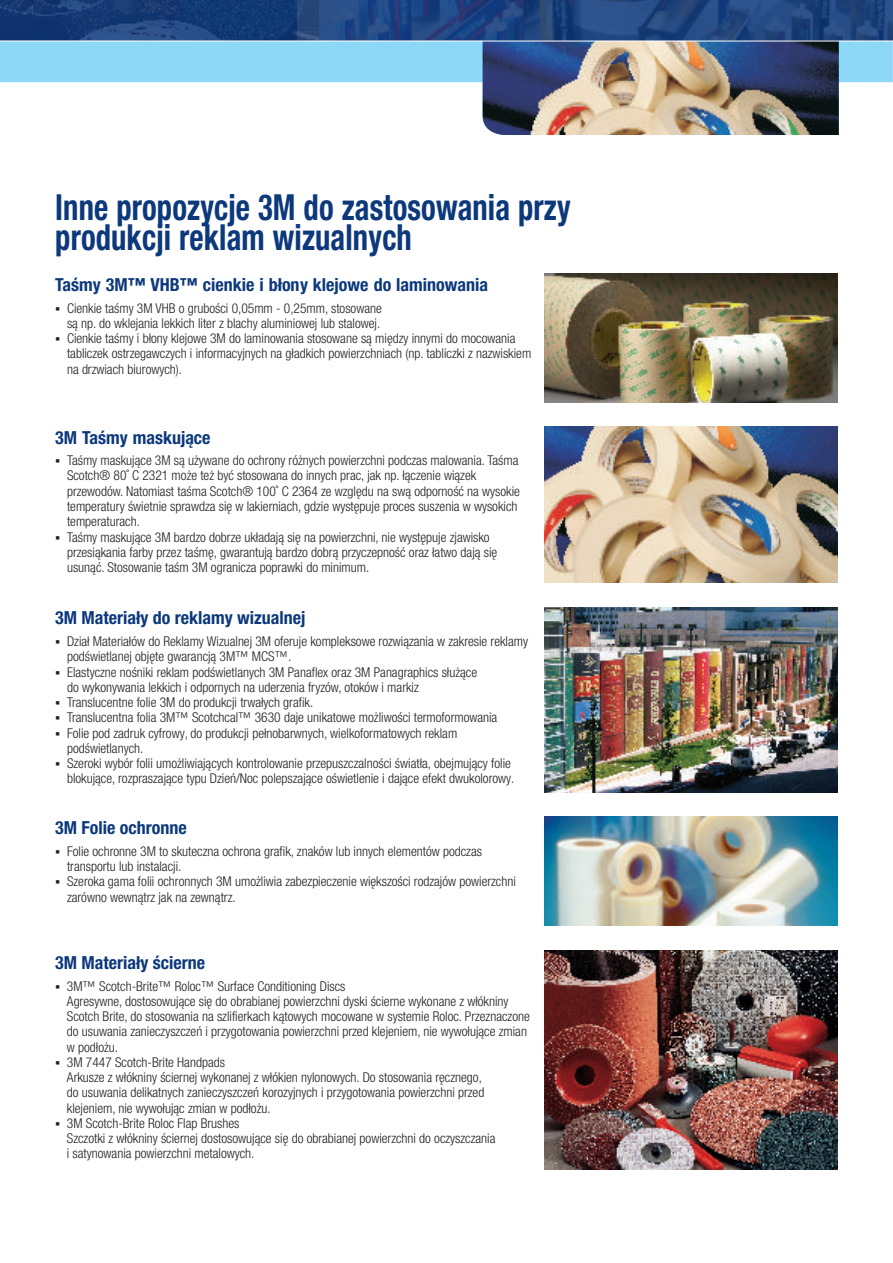
<style>
.page{position:relative;width:893px;height:1263px;background:#fff}
.page>*{position:absolute;margin:0;border:0;box-sizing:border-box;transform-origin:0 0}
.t1{font:700 condensed 36px/30px "Helvetica Neue LT Pro";letter-spacing:.005em;color:#0c387c;scale:.85 1}
.t2{font:700 condensed 18px "Helvetica Neue LT Pro";color:#0c387c}
.t3{font:300 condensed 13.5px/15.3px "Helvetica Neue LT Pro";color:#231f20}
.t4{font:11.55px "Wingdings";color:#231f20}
</style>
<div class="page">
<img style="left:545px;top:274px;width:293px;height:128px">
<img style="left:545px;top:427px;width:293px;height:156px">
<img style="left:545px;top:607px;width:293px;height:185px">
<img style="left:545px;top:817px;width:293px;height:109px">
<img style="left:545px;top:951px;width:293px;height:218px">
<img style="left:483px;top:82px;width:356px;height:53px">
<svg style="left:0;top:42px;width:893px;height:40px;background:#7dacc9"></svg>
<img style="left:319px;top:0;width:574px;height:41px">
<img style="left:0;top:0;width:319px;height:41px">
<h1 class="t1" style="left:55px;top:197px;width:608px">Inne propozycje 3M do zastosowania przy produkcji reklam wizualnych</h1>
<h2 class="t2" style="left:55px;top:278px;width:434px">Taœmy 3M™ VHB™ cienkie i b³ony klejowe do laminowania</h2>
<p class="t3" style="left:55px;top:302px;width:328px">▪Cienkie taœmy 3M VHB o gruboœci 0,05mm - 0,25mm, stosowane</p>
<p class="t4" style="left:55px;top:334px;width:33px">▪</p>
<p class="t3" style="left:67px;top:317px;width:466px">s¹ np. do wklejania lekkich liter z blachy aluminiowej lub stalowej.<br>Cienkie taœmy i b³ony klejowe 3M do laminowania stosowane s¹ miêdzy innymi do mocowania tabliczek ostrzegawczych i informacyjnych na g³adkich powierzchniach (np. tabliczki z nazwiskiem na drzwiach biurowych).</p>
<h2 class="t2" style="left:55px;top:431px;width:157px">3M Taœmy maskuj¹ce</h2>
<p class="t4" style="left:55px;top:456px;width:33px">▪</p>
<p class="t3" style="left:67px;top:455px;width:454px">Taœmy maskuj¹ce 3M s¹ u¿ywane do ochrony ró¿nych powierzchni podczas malowania. Taœma Scotch® 80°C 2321 mo¿e te¿ byæ stosowana do innych prac, jak np. ³¹czenie wi¹zek przewodów. Natomiast taœma Scotch® 100°C 2364 ze wzglêdu na sw¹ odpornoœæ na wysokie temperatury œwietnie sprawdza siê w lakierniach, gdzie wystêpuje proces suszenia w wysokich temperaturach.<br>Taœmy maskuj¹ce 3M bardzo dobrze uk³adaj¹ siê na powierzchni, nie wystêpuje zjawisko przesi¹kania farby przez taœmê, gwarantuj¹ bardzo dobr¹ przyczepnoœæ oraz ³atwo daj¹ siê usun¹æ. Stosowanie taœm 3M ogranicza poprawki do minimum.</p>
<h2 class="t2" style="left:55px;top:611px;width:252px">3M Materia³y do reklamy wizualnej</h2>
<p class="t3" style="left:55px;top:635px;width:474px">▪Dzia³ Materia³ów do Reklamy Wizualnej 3M oferuje kompleksowe rozwi¹zania w zakresie reklamy</p>
<p class="t4" style="left:55px;top:668px;width:33px">▪</p>
<p class="t4" style="left:55px;top:533px;width:33px">▪</p>
<p class="t3" style="left:67px;top:651px;width:412px">podœwietlanej objête gwarancj¹ 3M™ MCS™.<br>Elastyczne noœniki reklam podœwietlanych 3M Panaflex oraz 3M Panagraphics s³u¿¹ce</p>
<p class="t3" style="left:67px;top:681px;width:353px">do wykonywania lekkich i odpornych na uderzenia fryzów, otoków i markiz</p>
<p class="t3" style="left:67px;top:697px;width:248px">Translucentne folie 3M do produkcji trwa³ych grafik.</p>
<p class="t4" style="left:55px;top:698px;width:33px">▪</p>
<p class="t3" style="left:67px;top:712px;width:432px">Translucentna folia 3M™ Scotchcal™ 3630 daje unikatowe mo¿liwoœci termoformowania<br>Folie pod zadruk cyfrowy, do produkcji pe³nobarwnych, wielkoformatowych reklam</p>
<p class="t4" style="left:55px;top:713px;width:33px">▪</p>
<p class="t4" style="left:55px;top:729px;width:33px">▪</p>
<p class="t3" style="left:67px;top:742px;width:449px">podœwietlanych.<br>Szeroki wybór folii umo¿liwiaj¹cych kontrolowanie przepuszczalnoœci œwiat³a, obejmuj¹cy folie blokuj¹ce, rozpraszaj¹ce typu Dzieñ/Noc polepszaj¹ce oœwietlenie i daj¹ce efekt dwukolorowy.</p>
<h2 class="t2" style="left:55px;top:821px;width:133px">3M Folie ochronne</h2>
<p class="t3" style="left:55px;top:845px;width:428px">▪Folie ochronne 3M to skuteczna ochrona grafik, znaków lub innych elementów podczas</p>
<p class="t4" style="left:55px;top:877px;width:33px">▪</p>
<p class="t4" style="left:55px;top:759px;width:33px">▪</p>
<p class="t3" style="left:67px;top:860px;width:450px">transportu lub instalacji.<br>Szeroka gama folii ochronnych 3M umo¿liwia zabezpieczenie wiêkszoœci rodzajów powierzchni zarówno wewn¹trz jak na zewn¹trz.</p>
<h2 class="t2" style="left:55px;top:956px;width:151px">3M Materia³y œcierne</h2>
<p class="t3" style="left:67px;top:980px;width:464px;text-indent:-12px">▪3M™ Scotch-Brite™ Roloc™ Surface Conditioning Discs<br>Agresywne, dostosowuj¹ce siê do obrabianej powierzchni dyski œcierne wykonane z w³ókniny Scotch Brite, do stosowania na szlifierkach k¹towych mocowane w systemie Roloc. Przeznaczone do usuwania zanieczyszczeñ i przygotowania powierzchni przed klejeniem, nie wywo³uj¹ce zmian</p>
<p class="t4" style="left:55px;top:1058px;width:33px">▪</p>
<p class="t3" style="left:67px;top:1041px;width:419px">w pod³o¿u.<br>3M 7447 Scotch-Brite Handpads<br>Arkusze z w³ókniny œciernej wykonanej z w³ókien nylonowych. Do stosowania rêcznego, do usuwania delikatnych zanieczyszczeñ korozyjnych i przygotowania powierzchni przed</p>
<p class="t3" style="left:67px;top:1102px;width:430px">klejeniem, nie wywo³uj¹c zmian w pod³o¿u.<br>3M Scotch-Brite Roloc Flap Brushes<br>Szczotki z w³ókniny œciernej dostosowuj¹ce siê do obrabianej powierzchni do oczyszczania i satynowania powierzchni metalowych.</p>
<p class="t4" style="left:55px;top:1119px;width:33px">▪</p>
</div>
